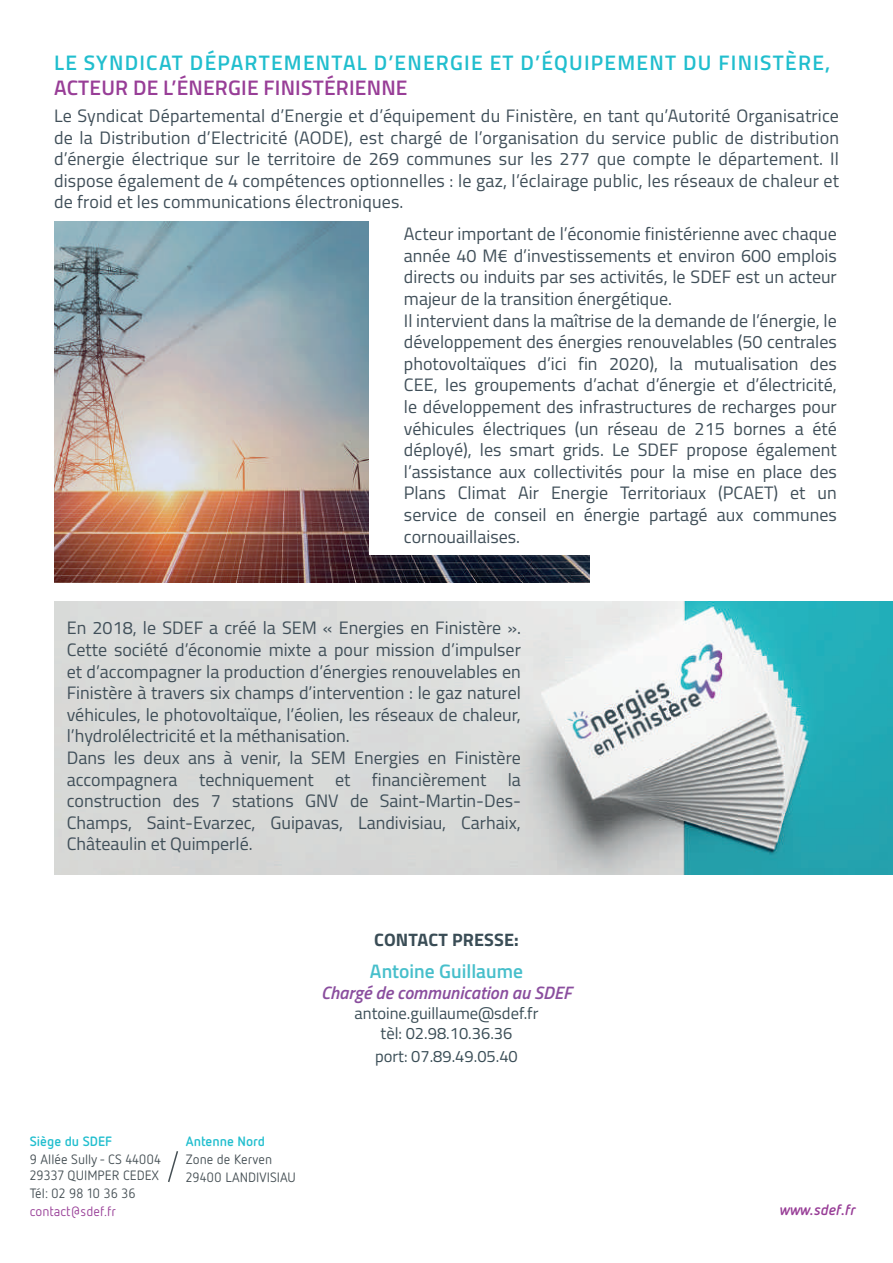
<style>
.page{position:relative;width:893px;height:1263px;background:#fff}
.page>*{position:absolute;margin:0;border:0;box-sizing:border-box;transform-origin:0 0}
.t1{font:600 21px "Titillium";letter-spacing:.06em;color:#21bece}
.t2{font:600 21px "Titillium";letter-spacing:.01em;color:#983e97}
.t3{font:600 19.5px "Titillium";color:#47bfcb}
.t4{font:18px/21.6px "Titillium";color:#404f59}
.t5{font:italic 600 18px "Titillium";color:#8a4e9e}
.t6{font:700 18px "Titillium";letter-spacing:.01em;color:#3a4d56}
.t7{font:16.5px/19.8px "Titillium";color:#3a4d56;text-align:center}
.t8{font:italic 700 15px "Netto OT";color:#983e97}
.t9{font:13.5px/16.2px "Netto OT";color:#454f54}
.t10{font:700 13.5px "Netto OT";color:#21bece}
.t11{font:13.5px "Netto OT";color:#983e97}
</style>
<div class="page">
<img style="left:54px;top:221px;width:536px;height:362px">
<div style="left:370px;top:215px;width:523px;height:340px;background:#fff"></div>
<img style="left:54px;top:601px;width:839px;height:273px">
<svg style="left:168px;top:1151px;width:11px;height:31px"></svg>
<p class="t1" style="left:54px;top:47px;width:778px">LE SYNDICAT DÉPARTEMENTAL D’ENERGIE ET D’ÉQUIPEMENT DU FINISTÈRE,</p>
<p class="t2" style="left:54px;top:72px;width:355px">ACTEUR DE L’ÉNERGIE FINISTÉRIENNE</p>
<p class="t4" style="left:54px;top:104px;width:786px;text-align:justify">Le Syndicat Départemental d’Energie et d’équipement du Finistère, en tant qu’Autorité Organisatrice de la Distribution d’Electricité (AODE), est chargé de l’organisation du service public de distribution d’énergie électrique sur le territoire de 269 communes sur les 277 que compte le département. Il dispose également de 4 compétences optionnelles : le gaz, l’éclairage public, les réseaux de chaleur et de froid et les communications électroniques.</p>
<p class="t4" style="left:404px;top:222px;width:434px">Acteur important de l’économie finistérienne avec chaque année 40 M€ d’investissements et environ 600 emplois directs ou induits par ses activités, le SDEF est un acteur majeur de la transition énergétique.<br>Il intervient dans la maîtrise de la demande de l’énergie, le développement des énergies renouvelables (50 centrales photovoltaïques d’ici fin 2020), la mutualisation des CEE, les groupements d’achat d’énergie et d’électricité, le développement des infrastructures de recharges pour véhicules électriques (un réseau de 215 bornes a été déployé), les smart grids. Le SDEF propose également l’assistance aux collectivités pour la mise en place des Plans Climat Air Energie Territoriaux (PCAET) et un service de conseil en énergie partagé aux communes cornouaillaises.</p>
<p class="t4" style="left:67px;top:616px;width:456px">En 2018, le SDEF a créé la SEM « Energies en Finistère ».<br>Cette société d’économie mixte a pour mission d’impulser et d’accompagner la production d’énergies renouvelables en Finistère à travers six champs d’intervention : le gaz naturel véhicules, le photovoltaïque, l’éolien, les réseaux de chaleur, l’hydrolélectricité et la méthanisation.<br>Dans les deux ans à venir, la SEM Energies en Finistère accompagnera techniquement et financièrement la construction des 7 stations GNV de Saint-Martin-Des-Champs, Saint-Evarzec, Guipavas, Landivisiau, Carhaix, Châteaulin et Quimperlé.</p>
<p class="t6" style="left:374px;top:926px;width:146px">CONTACT PRESSE:</p>
<p class="t3" style="left:370px;top:956px;width:155px">Antoine Guillaume</p>
<p class="t5" style="left:321px;top:979px;width:252px">Chargé de communication au SDEF</p>
<p class="t7" style="left:355px;top:1003px;width:185px">antoine.guillaume@sdef.fr tèl: 02.98.10.36.36</p>
<p class="t7" style="left:375px;top:1046px;width:144px">port: 07.89.49.05.40</p>
<p class="t10" style="left:30px;top:1133px;width:84px">Siège du SDEF</p>
<p class="t9" style="left:30px;top:1151px;width:133px">9 Allée Sully - CS 44004<br>29337 QUIMPER CEDEX</p>
<p class="t9" style="left:30px;top:1185px;width:107px">Tél: 02 98 10 36 36</p>
<p class="t11" style="left:30px;top:1203px;width:88px">contact@sdef.fr</p>
<p class="t8" style="left:780px;top:1200px;width:77px">www.sdef.fr</p>
<p class="t10" style="left:186px;top:1133px;width:81px">Antenne Nord</p>
<p class="t9" style="left:186px;top:1150px;width:111px;line-height:18px">Zone de Kerven<br>29400 LANDIVISIAU</p>
</div>
